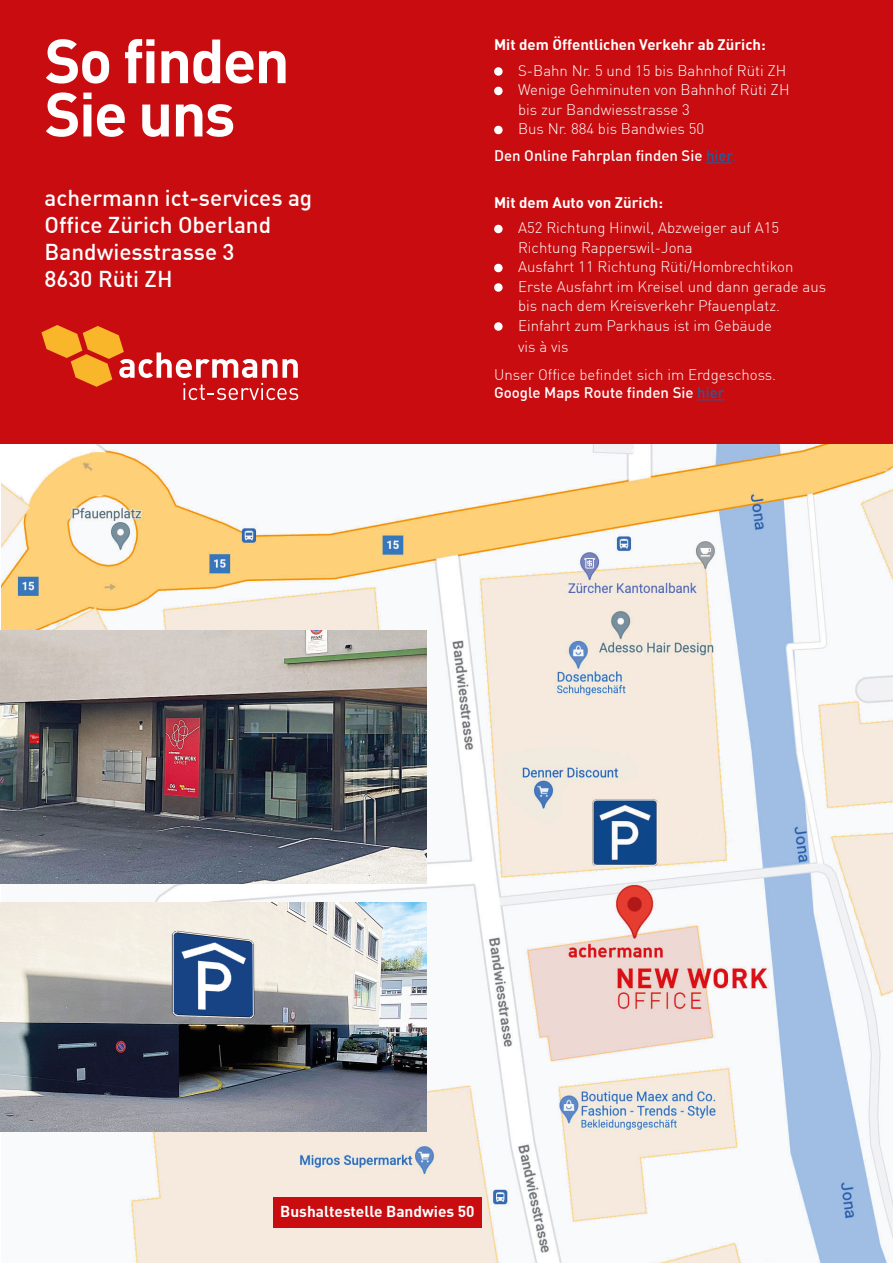
<style>
.page{position:relative;width:893px;height:1263px;background:#fff}
.page>*{position:absolute;margin:0;border:0;box-sizing:border-box;transform-origin:0 0}
.t1{font:700 61.35px "DIN";letter-spacing:-.03em;color:#fff}
.t2{font:500 22.5px "DIN";color:#fff}
.t3{font:700 15.45px "DIN";color:#fff}
.t4{font:300 15px/19.5px "DIN";color:#fff}
.t5{font:500 15px "DIN";color:#fff}
.t6{font:700 15px "DIN";color:#fff}
.s1{color:#275b9c}
.s2{color:#2c4a9a}
</style>
<div class="page">
<img style="left:1px;top:443px;width:892px;height:820px">
<div style="left:0;top:0;width:893px;height:443px;background:#c90c0f"></div>
<svg style="left:706px;top:162px;width:25px;height:1px"></svg>
<svg style="left:697px;top:399px;width:27px;height:1px"></svg>
<div style="left:494px;top:67px;width:9px;height:9px;background:#fff;border-radius:50%"></div>
<div style="left:494px;top:87px;width:9px;height:8px;background:#fff;border-radius:50%"></div>
<div style="left:494px;top:126px;width:9px;height:8px;background:#fff;border-radius:50%"></div>
<div style="left:494px;top:225px;width:9px;height:8px;background:#fff;border-radius:50%"></div>
<div style="left:494px;top:264px;width:9px;height:8px;background:#fff;border-radius:50%"></div>
<div style="left:494px;top:283px;width:9px;height:9px;background:#fff;border-radius:50%"></div>
<div style="left:494px;top:322px;width:9px;height:9px;background:#fff;border-radius:50%"></div>
<div style="left:273px;top:1197px;width:208px;height:30px;background:#c90c0f"></div>
<img style="left:0;top:630px;width:426px;height:253px">
<img style="left:0;top:902px;width:426px;height:230px">
<svg style="left:41px;top:325px;width:257px;height:75px"></svg>
<p class="t1" style="left:45px;top:21px;width:247px">So finden</p>
<p class="t1" style="left:45px;top:74px;width:192px">Sie uns</p>
<p class="t2" style="left:45px;top:183px;width:269px">achermann ict-services ag</p>
<p class="t2" style="left:45px;top:210px;width:228px">Office Zürich Oberland</p>
<p class="t2" style="left:45px;top:237px;width:191px">Bandwiesstrasse 3</p>
<p class="t2" style="left:45px;top:264px;width:129px">8630 Rüti ZH</p>
<p class="t6" style="left:494px;top:35px;width:273px">Mit dem Öffentlichen Verkehr ab Zürich:</p>
<p class="t4" style="left:518px;top:60px;width:270px">S-Bahn Nr. 5 und 15 bis Bahnhof Rüti ZH</p>
<p class="t4" style="left:518px;top:80px;width:273px">Wenige Gehminuten von Bahnhof Rüti ZH</p>
<p class="t4" style="left:518px;top:99px;width:173px">bis zur Bandwiesstrasse 3</p>
<p class="t4" style="left:518px;top:119px;width:188px">Bus Nr. 884 bis Bandwies 50</p>
<p class="t5" style="left:494px;top:146px;width:243px">Den Online Fahrplan finden Sie <span class="s1">hier</span><span class="s2">.</span></p>
<p class="t6" style="left:494px;top:192px;width:170px">Mit dem Auto von Zürich:</p>
<p class="t4" style="left:518px;top:218px;width:263px">A52 Richtung Hinwil, Abzweiger auf A15<br>Richtung Rapperswil-Jona</p>
<p class="t4" style="left:518px;top:257px;width:277px">Ausfahrt 11 Richtung Rüti/Hombrechtikon</p>
<p class="t4" style="left:518px;top:276px;width:310px">Erste Ausfahrt im Kreisel und dann gerade aus bis nach dem Kreisverkehr Pfauenplatz.</p>
<p class="t4" style="left:518px;top:315px;width:255px">Einfahrt zum Parkhaus ist im Gebäude</p>
<p class="t4" style="left:518px;top:336px;width:52px">vis à vis</p>
<p class="t4" style="left:494px;top:365px;width:284px">Unser Office befindet sich im Erdgeschoss.</p>
<p class="t5" style="left:494px;top:383px;width:232px">Google Maps Route finden Sie <span class="s1">hier</span></p>
<p class="t3" style="left:280px;top:1201px;width:196px">Bushaltestelle Bandwies 50</p>
</div>
